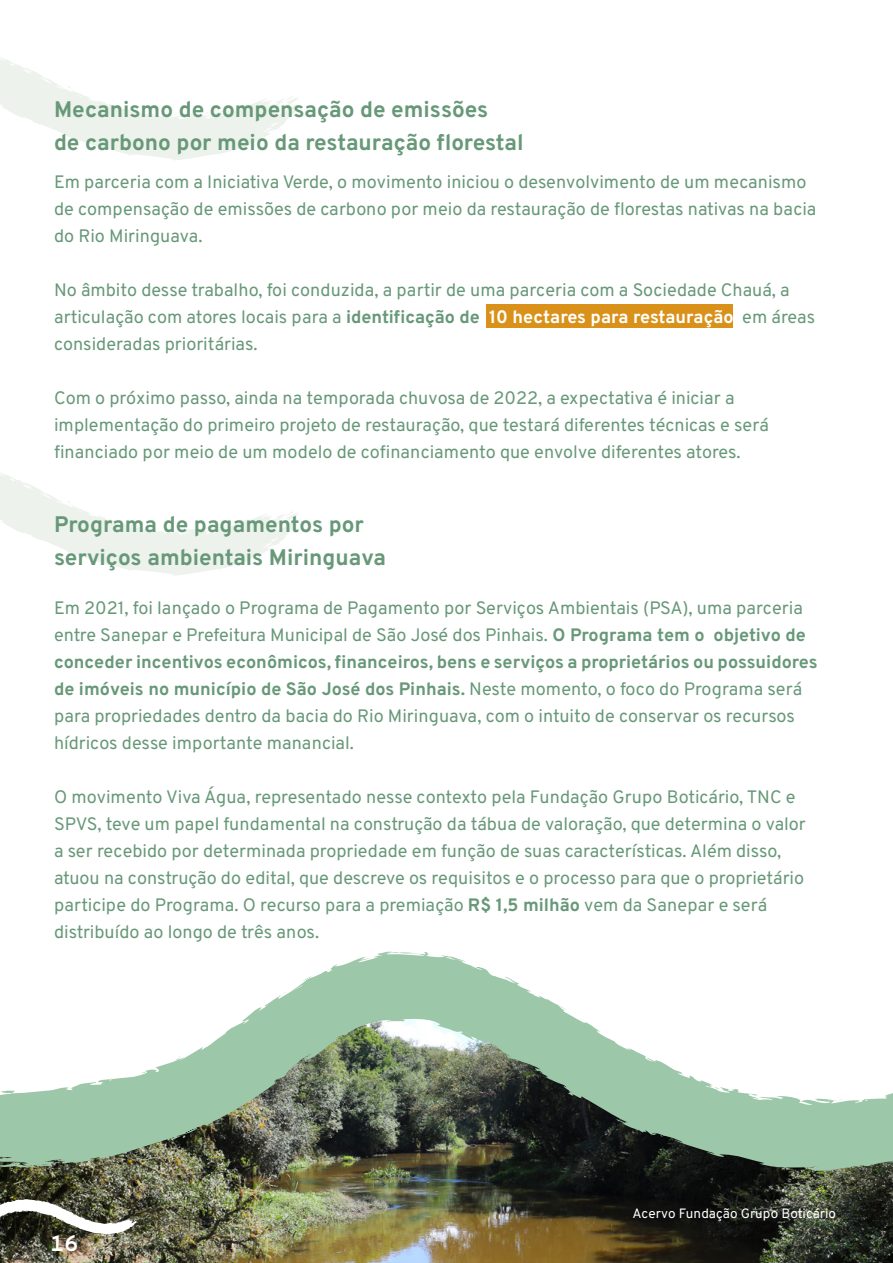
<style>
.page{position:relative;width:893px;height:1263px;background:#fff}
.page>*{position:absolute;margin:0;border:0;box-sizing:border-box;transform-origin:0 0}
.t1{font:700 22.5px/33px "Overpass";color:#679878}
.t2{font:700 22.5px "Overpass Mono";color:#fff}
.t3{font:18px/27px "Overpass";color:#679878}
.t4{font:13.5px "Overpass";color:#fff}
.s1{font-weight:700}
.s2{font-weight:700;color:#fff}
</style>
<div class="page">
<div style="left:486px;top:305px;width:247px;height:23px;background:#d9911a"></div>
<svg style="left:0;top:473px;width:298px;height:103px"></svg>
<img style="left:0;top:1176px;width:893px;height:87px">
<svg style="left:0;top:951px;width:893px;height:225px"></svg>
<img style="left:0;top:1198px;width:140px;height:39px">
<svg style="left:0;top:57px;width:298px;height:103px"></svg>
<p class="t1" style="left:54px;top:92px;width:471px">Mecanismo de compensação de emissões<br>de carbono por meio da restauração florestal</p>
<p class="t3" style="left:54px;top:167px;width:764px">Em parceria com a Iniciativa Verde, o movimento iniciou o desenvolvimento de um mecanismo de compensação de emissões de carbono por meio da restauração de florestas nativas na bacia do Rio Miringuava.</p>
<p class="t3" style="left:54px;top:275px;width:763px">No âmbito desse trabalho, foi conduzida, a partir de uma parceria com a Sociedade Chauá, a articulação com atores locais para a <span class="s1">identificação de</span> <span class="s2">10 hectares para restauração</span> em áreas consideradas prioritárias.</p>
<p class="t3" style="left:54px;top:383px;width:716px">Com o próximo passo, ainda na temporada chuvosa de 2022, a expectativa é iniciar a implementação do primeiro projeto de restauração, que testará diferentes técnicas e será financiado por meio de um modelo de cofinanciamento que envolve diferentes atores.</p>
<p class="t1" style="left:54px;top:507px;width:333px">Programa de pagamentos por serviços ambientais Miringuava</p>
<p class="t3" style="left:54px;top:593px;width:765px">Em 2021, foi lançado o Programa de Pagamento por Serviços Ambientais (PSA), uma parceria entre Sanepar e Prefeitura Municipal de São José dos Pinhais. <span class="s1">O Programa tem o objetivo de conceder incentivos econômicos, financeiros, bens e serviços a proprietários ou possuidores de imóveis no município de São José dos Pinhais.</span> Neste momento, o foco do Programa será para propriedades dentro da bacia do Rio Miringuava, com o intuito de conservar os recursos hídricos desse importante manancial.</p>
<p class="t3" style="left:54px;top:782px;width:753px">O movimento Viva Água, representado nesse contexto pela Fundação Grupo Boticário, TNC e SPVS, teve um papel fundamental na construção da tábua de valoração, que determina o valor a ser recebido por determinada propriedade em função de suas características. Além disso, atuou na construção do edital, que descreve os requisitos e o processo para que o proprietário participe do Programa. O recurso para a premiação <span class="s1">R$ 1,5 milhão</span> vem da Sanepar e será distribuído ao longo de três anos.</p>
<p class="t2" style="left:51px;top:1224px;width:29px">16</p>
<p class="t4" style="left:633px;top:1203px;width:205px">Acervo Fundação Grupo Boticário</p>
</div>
